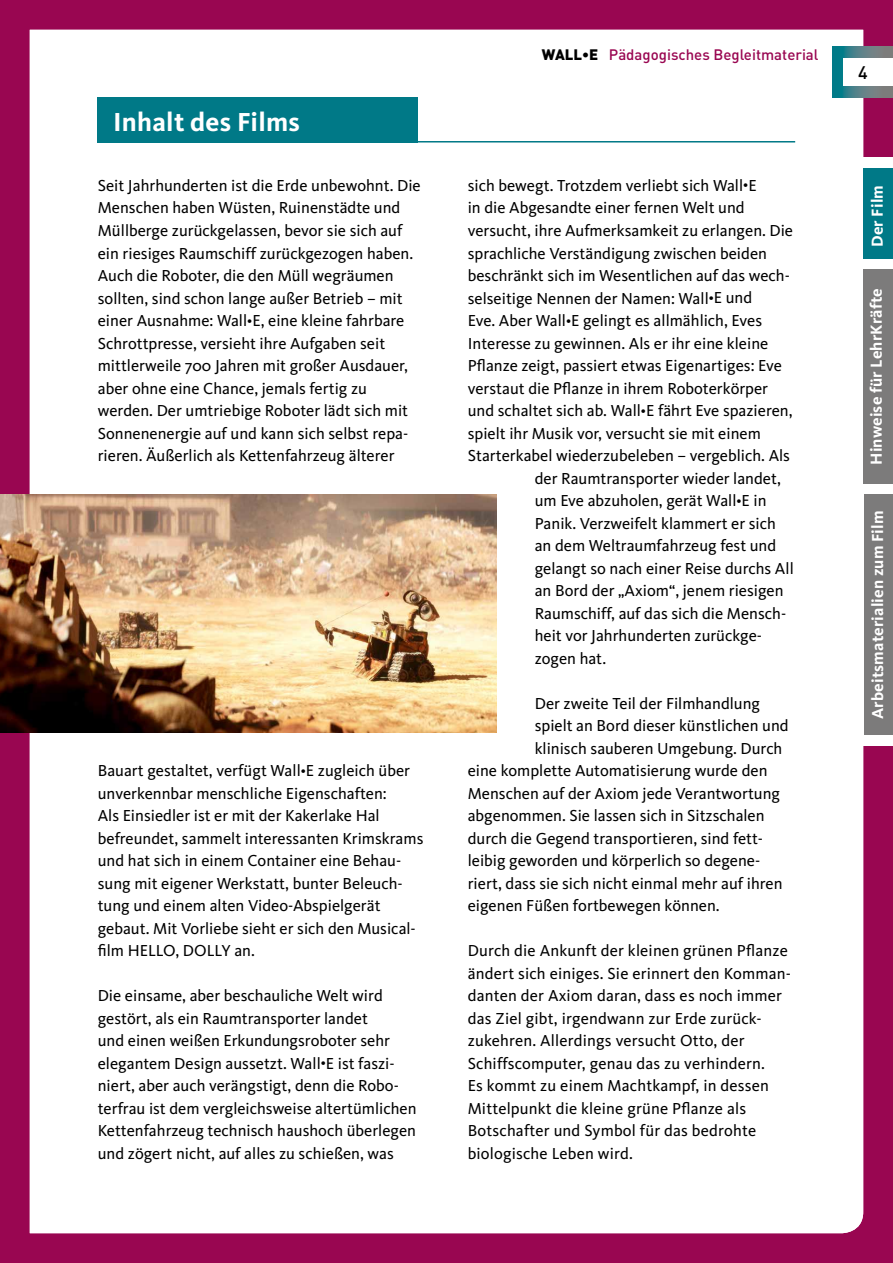
<style>
.page{position:relative;width:893px;height:1263px;background:#990651}
.page>*{position:absolute;margin:0;border:0;box-sizing:border-box;transform-origin:0 0}
.t1{font:700 27px "Kievit";letter-spacing:.01em;color:#fff}
.t2{font:500 18px "DIN";color:#000}
.t3{font:16.5px/22.5px "Kievit";color:#000}
.t4{font:700 16.5px "Kievit";letter-spacing:.01em;color:#fff}
.t5{font:500 15px "DIN";color:#990651}
.s1{font-size:13.5px}
.s2{font-weight:900;color:#000}
</style>
<div class="page">
<div style="left:30px;top:30px;width:833px;height:1203px;background:#fff"></div>
<div style="left:853px;top:157px;width:40px;height:589px;background:#fff"></div>
<div style="left:863px;top:169px;width:30px;height:90px;background:#007987"></div>
<div style="left:863px;top:269px;width:30px;height:215px;background:#7c7b7b"></div>
<div style="left:864px;top:495px;width:29px;height:240px;background:#7c7b7b"></div>
<svg style="left:833px;top:47px;width:60px;height:51px;background:#488289"></svg>
<div style="left:843px;top:58px;width:50px;height:27px;background:#fff"></div>
<img style="left:0;top:495px;width:496px;height:238px">
<div style="left:98px;top:98px;width:320px;height:45px;background:#007987"></div>
<hr style="left:298px;top:141px;width:497px;height:1px;background:#007987">
<h1 class="t1" style="left:113px;top:105px;width:188px">Inhalt des Films</h1>
<p class="t3" style="left:98px;top:174px;width:324px">Seit Jahrhunderten ist die Erde unbewohnt. Die Menschen haben Wüsten, Ruinenstädte und Müllberge zurückgelassen, bevor sie sich auf ein riesiges Raumschiff zurückgezogen haben.<br>Auch die Roboter, die den Müll wegräumen sollten, sind schon lange außer Betrieb – mit einer Ausnahme: Wall<span class="s1">•</span>E, eine kleine fahrbare Schrottpresse, versieht ihre Aufgaben seit mittlerweile 700 Jahren mit großer Ausdauer, aber ohne eine Chance, jemals fertig zu werden. Der umtriebige Roboter lädt sich mit Sonnenenergie auf und kann sich selbst repa&shy;rieren. Äußerlich als Kettenfahrzeug älterer</p>
<p class="t3" style="left:98px;top:759px;width:327px">Bauart gestaltet, verfügt Wall<span class="s1">•</span>E zugleich über unverkennbar menschliche Eigenschaften:<br>Als Einsiedler ist er mit der Kakerlake Hal befreundet, sammelt interessanten Krimskrams und hat sich in einem Container eine Behau&shy;sung mit eigener Werkstatt, bunter Beleuch&shy;tung und einem alten Video-Abspielgerät gebaut. Mit Vorliebe sieht er sich den Musical&shy;film HELLO, DOLLY an.</p>
<p class="t3" style="left:98px;top:984px;width:320px">Die einsame, aber beschauliche Welt wird gestört, als ein Raumtransporter landet<br>und einen weißen Erkundungsroboter sehr elegantem Design aussetzt. Wall<span class="s1">•</span>E ist faszi&shy;niert, aber auch verängstigt, denn die Robo&shy;terfrau ist dem vergleichsweise altertümlichen Kettenfahrzeug technisch haushoch überlegen und zögert nicht, auf alles zu schießen, was</p>
<p class="t5" style="left:542px;top:45px;width:278px"><span class="s2">WALL•E</span> Pädagogisches Begleitmaterial</p>
<p class="t3" style="left:468px;top:174px;width:290px">sich bewegt. Trotzdem verliebt sich Wall<span class="s1">•</span>E</p>
<p class="t3" style="left:468px;top:196px;width:278px">in die Abgesandte einer fernen Welt und</p>
<p class="t3" style="left:468px;top:219px;width:327px">versucht, ihre Aufmerksamkeit zu erlangen. Die</p>
<p class="t3" style="left:468px;top:241px;width:301px">sprachliche Verständigung zwischen beiden</p>
<p class="t3" style="left:468px;top:264px;width:324px">beschränkt sich im Wesentlichen auf das wech-</p>
<p class="t3" style="left:468px;top:287px;width:286px">selseitige Nennen der Namen: Wall<span class="s1">•</span>E und</p>
<p class="t3" style="left:468px;top:309px;width:296px">Eve. Aber Wall<span class="s1">•</span>E gelingt es allmählich, Eves</p>
<p class="t3" style="left:468px;top:331px;width:302px">Interesse zu gewinnen. Als er ihr eine kleine</p>
<p class="t3" style="left:468px;top:354px;width:316px">Pflanze zeigt, passiert etwas Eigenartiges: Eve</p>
<p class="t3" style="left:468px;top:376px;width:302px">verstaut die Pflanze in ihrem Roboterkörper</p>
<p class="t3" style="left:468px;top:399px;width:326px">und schaltet sich ab. Wall<span class="s1">•</span>E fährt Eve spazieren,</p>
<p class="t3" style="left:468px;top:421px;width:295px">spielt ihr Musik vor, versucht sie mit einem</p>
<p class="t3" style="left:468px;top:444px;width:324px">Starterkabel wiederzubeleben – vergeblich. Als</p>
<p class="t3" style="left:535px;top:466px;width:248px">der Raumtransporter wieder landet,</p>
<p class="t3" style="left:535px;top:489px;width:233px">um Eve abzuholen, gerät Wall<span class="s1">•</span>E in</p>
<p class="t3" style="left:535px;top:511px;width:243px">Panik. Verzweifelt klammert er sich</p>
<p class="t3" style="left:535px;top:534px;width:243px">an dem Weltraumfahrzeug fest und</p>
<p class="t3" style="left:535px;top:556px;width:260px">gelangt so nach einer Reise durchs All</p>
<p class="t3" style="left:535px;top:579px;width:250px">an Bord der „Axiom“, jenem riesigen</p>
<p class="t3" style="left:535px;top:602px;width:253px">Raumschiff, auf das sich die Mensch-</p>
<p class="t3" style="left:535px;top:624px;width:229px">heit vor Jahrhunderten zurückge-</p>
<p class="t3" style="left:535px;top:647px;width:73px">zogen hat.</p>
<p class="t3" style="left:535px;top:692px;width:227px">Der zweite Teil der Filmhandlung</p>
<p class="t3" style="left:535px;top:714px;width:255px">spielt an Bord dieser künstlichen und</p>
<p class="t3" style="left:535px;top:737px;width:249px">klinisch sauberen Umgebung. Durch</p>
<p class="t3" style="left:468px;top:759px;width:301px">eine komplette Automatisierung wurde den</p>
<p class="t3" style="left:468px;top:782px;width:314px">Menschen auf der Axiom jede Verantwortung</p>
<p class="t3" style="left:468px;top:804px;width:298px">abgenommen. Sie lassen sich in Sitzschalen</p>
<p class="t3" style="left:468px;top:827px;width:297px">durch die Gegend transportieren, sind fett-</p>
<p class="t3" style="left:468px;top:849px;width:294px">leibig geworden und körperlich so degene-</p>
<p class="t3" style="left:468px;top:872px;width:316px">riert, dass sie sich nicht einmal mehr auf ihren</p>
<p class="t3" style="left:468px;top:894px;width:254px">eigenen Füßen fortbewegen können.</p>
<p class="t3" style="left:468px;top:939px;width:325px">Durch die Ankunft der kleinen grünen Pflanze ändert sich einiges. Sie erinnert den Komman&shy;danten der Axiom daran, dass es noch immer das Ziel gibt, irgendwann zur Erde zurück&shy;zukehren. Allerdings versucht Otto, der Schiffscomputer, genau das zu verhindern.<br>Es kommt zu einem Machtkampf, in dessen Mittelpunkt die kleine grüne Pflanze als Botschafter und Symbol für das bedrohte biologische Leben wird.</p>
<p class="t2" style="left:858px;top:61px;width:11px">4</p>
<p class="t4" style="left:867px;top:247px;width:63px;rotate:-90deg">Der Film</p>
<p class="t4" style="left:866px;top:465px;width:178px;rotate:-90deg">Hinweise für LehrKräfte</p>
<p class="t4" style="left:867px;top:719px;width:210px;rotate:-90deg">Arbeitsmaterialien zum Film</p>
</div>
